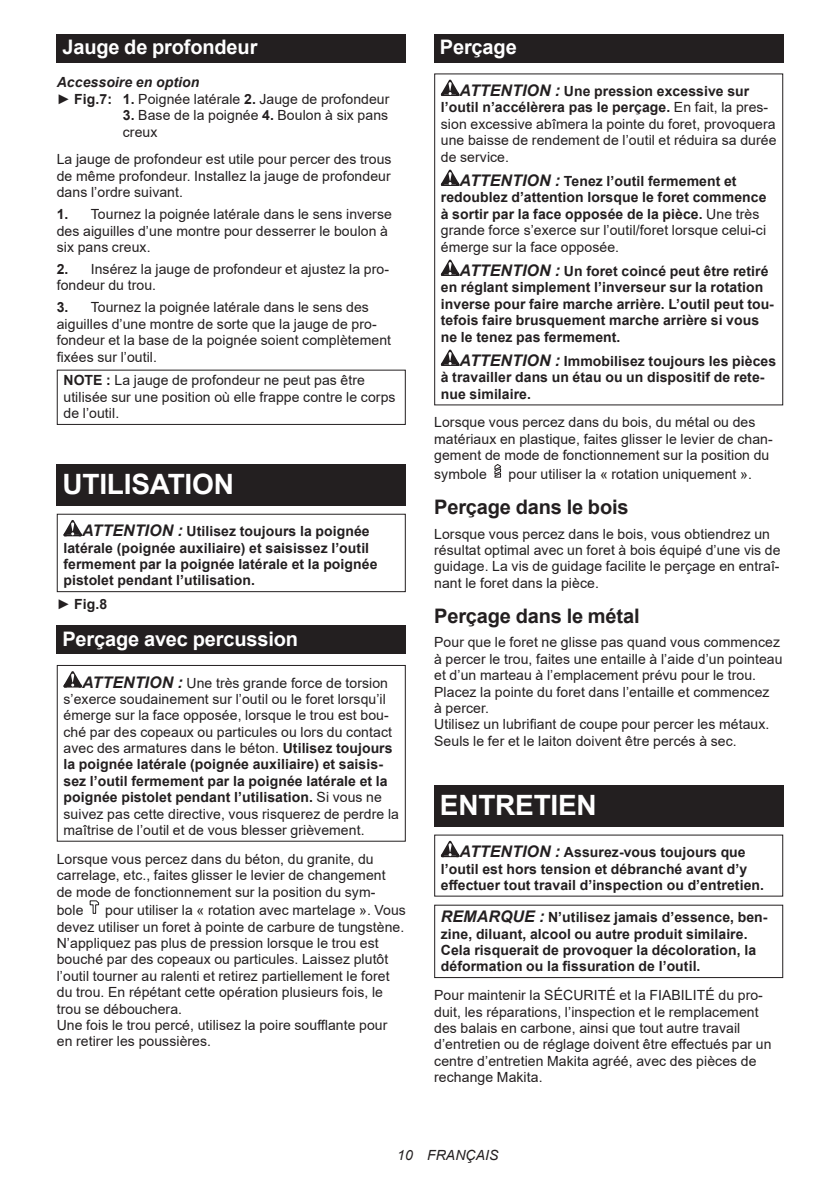
<style>
.page{position:relative;width:840px;height:1191px;background:#fff}
.page>*{position:absolute;margin:0;border:0;box-sizing:border-box;transform-origin:0 0}
.t1{font:700 28px "Arial";letter-spacing:-.01em;color:#fff}
.t2{font:700 20px "Arial";letter-spacing:-.01em;color:#fff}
.t3{font:700 20px "Arial";letter-spacing:-.01em;color:#231f20}
.t4{font:14px/16.4px "Arial";letter-spacing:.005em;color:#231f20}
.t5{font:700 14px/16.4px "Arial";letter-spacing:.005em;color:#231f20}
.t6{font:italic 14px "Arial";letter-spacing:.005em;color:#231f20}
.s1{font-weight:700;font-style:italic}
.s2{font-weight:700}
.s3{font-style:italic;font-size:16px}
.s4{font-weight:400}
.s5{font-weight:700;font-style:italic;font-size:16px}
</style>
<div class="page">
<div style="left:57px;top:34px;width:348px;height:29px;background:#231f20"></div>
<div style="left:57px;top:369px;width:348px;height:56px;border:1px solid #231f20"></div>
<div style="left:57px;top:464px;width:348px;height:41px;background:#231f20"></div>
<svg style="left:63px;top:520px;width:19px;height:16px"></svg>
<div style="left:57px;top:514px;width:348px;height:78px;border:1px solid #231f20"></div>
<div style="left:57px;top:625px;width:348px;height:29px;background:#231f20"></div>
<svg style="left:63px;top:671px;width:19px;height:16px"></svg>
<div style="left:57px;top:665px;width:348px;height:176px;border:1px solid #231f20"></div>
<svg style="left:89px;top:900px;width:11px;height:14px"></svg>
<div style="left:434px;top:34px;width:348px;height:29px;background:#231f20"></div>
<svg style="left:440px;top:80px;width:19px;height:16px"></svg>
<svg style="left:440px;top:170px;width:19px;height:16px"></svg>
<svg style="left:440px;top:260px;width:19px;height:16px"></svg>
<svg style="left:440px;top:349px;width:19px;height:17px"></svg>
<svg style="left:494px;top:464px;width:7px;height:14px"></svg>
<div style="left:434px;top:785px;width:348px;height:41px;background:#231f20"></div>
<svg style="left:440px;top:840px;width:19px;height:17px"></svg>
<div style="left:434px;top:904px;width:348px;height:74px;border:1px solid #231f20"></div>
<h2 class="t2" style="left:62px;top:33px;width:196px">Jauge de profondeur</h2>
<p class="t4" style="left:57px;top:74px;width:334px"><span class="s1">Accessoire en option<br></span>► <span class="s2">Fig.7: 1.</span> Poignée latérale <span class="s2">2.</span> Jauge de profondeur</p>
<p class="t4" style="left:123px;top:107px;width:267px"><span class="s2">3.</span> Base de la poignée <span class="s2">4.</span> Boulon à six pans creux</p>
<p class="t4" style="left:57px;top:151px;width:336px;text-align:justify">La jauge de profondeur est utile pour percer des trous de même profondeur. Installez la jauge de profondeur dans l’ordre suivant.</p>
<p class="t4" style="left:57px;top:206px;width:336px"><span class="s2">1.</span> Tournez la poignée latérale dans le sens inverse des aiguilles d’une montre pour desserrer le boulon à six pans creux.</p>
<p class="t4" style="left:57px;top:261px;width:333px"><span class="s2">2.</span> Insérez la jauge de profondeur et ajustez la pro&shy;fondeur du trou.</p>
<p class="t4" style="left:57px;top:299px;width:336px"><span class="s2">3.</span> Tournez la poignée latérale dans le sens des aiguilles d’une montre de sorte que la jauge de pro&shy;fondeur et la base de la poignée soient complètement fixées sur l’outil.</p>
<p class="t4" style="left:63px;top:372px;width:333px"><span class="s2">NOTE :</span> La jauge de profondeur ne peut pas être utilisée sur une position où elle frappe contre le corps de l’outil.</p>
<h1 class="t1" style="left:62px;top:465px;width:173px">UTILISATION</h1>
<p class="t5" style="left:63px;top:523px;width:315px;text-indent:19px"><span class="s3">ATTENTION :</span> Utilisez toujours la poignée latérale (poignée auxiliaire) et saisissez l’outil fermement par la poignée latérale et la poignée pistolet pendant l’utilisation.</p>
<p class="t5" style="left:57px;top:595px;width:52px"><span class="s4">►</span> Fig.8</p>
<h2 class="t2" style="left:62px;top:624px;width:237px">Perçage avec percussion</h2>
<p class="t4" style="left:63px;top:674px;width:337px;text-indent:19px"><span class="s5">ATTENTION :</span> Une très grande force de torsion s’exerce soudainement sur l’outil ou le foret lorsqu’il émerge sur la face opposée, lorsque le trou est bou&shy;ché par des copeaux ou particules ou lors du contact avec des armatures dans le béton. <span class="s2">Utilisez toujours la poignée latérale (poignée auxiliaire) et saisis&shy;sez l’outil fermement par la poignée latérale et la poignée pistolet pendant l’utilisation.</span> Si vous ne suivez pas cette directive, vous risquerez de perdre la maîtrise de l’outil et de vous blesser grièvement.</p>
<p class="t4" style="left:57px;top:850px;width:330px">Lorsque vous percez dans du béton, du granite, du carrelage, etc., faites glisser le levier de changement de mode de fonctionnement sur la position du sym-</p>
<p class="t4" style="left:57px;top:902px;width:28px">bole</p>
<p class="t4" style="left:57px;top:902px;width:350px;text-indent:48px">pour utiliser la « rotation avec martelage ». Vous devez utiliser un foret à pointe de carbure de tungstène.<br>N’appliquez pas plus de pression lorsque le trou est bouché par des copeaux ou particules. Laissez plutôt l’outil tourner au ralenti et retirez partiellement le foret du trou. En répétant cette opération plusieurs fois, le trou se débouchera.<br>Une fois le trou percé, utilisez la poire soufflante pour en retirer les poussières.</p>
<h2 class="t2" style="left:439px;top:33px;width:78px">Perçage</h2>
<p class="t4" style="left:440px;top:83px;width:337px;text-indent:19px"><span class="s5">ATTENTION :</span> <span class="s2">Une pression excessive sur l’outil n’accélèrera pas le perçage.</span> En fait, la pres&shy;sion excessive abîmera la pointe du foret, provoquera une baisse de rendement de l’outil et réduira sa durée de service.</p>
<p class="t5" style="left:440px;top:173px;width:327px;text-indent:19px"><span class="s3">ATTENTION :</span> Tenez l’outil fermement et redoublez d’attention lorsque le foret commence à sortir par la face opposée de la pièce. <span class="s4">Une très grande force s’exerce sur l’outil/foret lorsque celui-ci émerge sur la face opposée.</span></p>
<p class="t5" style="left:440px;top:263px;width:334px;text-indent:19px"><span class="s3">ATTENTION :</span> Un foret coincé peut être retiré en réglant simplement l’inverseur sur la rotation inverse pour faire marche arrière. L’outil peut tou&shy;tefois faire brusquement marche arrière si vous ne le tenez pas fermement.</p>
<p class="t5" style="left:440px;top:353px;width:337px;text-indent:19px"><span class="s3">ATTENTION :</span> Immobilisez toujours les pièces à travailler dans un étau ou un dispositif de rete&shy;nue similaire.</p>
<p class="t4" style="left:434px;top:414px;width:340px">Lorsque vous percez dans du bois, du métal ou des matériaux en plastique, faites glisser le levier de chan&shy;gement de mode de fonctionnement sur la position du</p>
<p class="t4" style="left:434px;top:466px;width:54px">symbole</p>
<p class="t4" style="left:508px;top:466px;width:244px">pour utiliser la « rotation uniquement ».</p>
<h2 class="t3" style="left:434px;top:492px;width:196px">Perçage dans le bois</h2>
<p class="t4" style="left:434px;top:525px;width:348px">Lorsque vous percez dans le bois, vous obtiendrez un résultat optimal avec un foret à bois équipé d’une vis de guidage. La vis de guidage facilite le perçage en entraî&shy;nant le foret dans la pièce.</p>
<h2 class="t3" style="left:434px;top:601px;width:207px">Perçage dans le métal</h2>
<p class="t4" style="left:434px;top:634px;width:350px">Pour que le foret ne glisse pas quand vous commencez à percer le trou, faites une entaille à l’aide d’un pointeau et d’un marteau à l’emplacement prévu pour le trou.<br>Placez la pointe du foret dans l’entaille et commencez<br>à percer.<br>Utilisez un lubrifiant de coupe pour percer les métaux.<br>Seuls le fer et le laiton doivent être percés à sec.</p>
<h1 class="t1" style="left:439px;top:785px;width:158px">ENTRETIEN</h1>
<p class="t5" style="left:440px;top:844px;width:324px;text-indent:19px"><span class="s3">ATTENTION :</span> Assurez-vous toujours que l’outil est hors tension et débranché avant d’y effectuer tout travail d’inspection ou d’entretien.</p>
<p class="t5" style="left:440px;top:909px;width:328px"><span class="s3">REMARQUE :</span> N’utilisez jamais d’essence, ben&shy;zine, diluant, alcool ou autre produit similaire.<br>Cela risquerait de provoquer la décoloration, la déformation ou la fissuration de l’outil.</p>
<p class="t4" style="left:434px;top:987px;width:338px">Pour maintenir la SÉCURITÉ et la FIABILITÉ du pro&shy;duit, les réparations, l’inspection et le remplacement des balais en carbone, ainsi que tout autre travail d’entretien ou de réglage doivent être effectués par un centre d’entretien Makita agréé, avec des pièces de rechange Makita.</p>
<p class="t6" style="left:397px;top:1146px;width:103px">10 FRANÇAIS</p>
</div>
